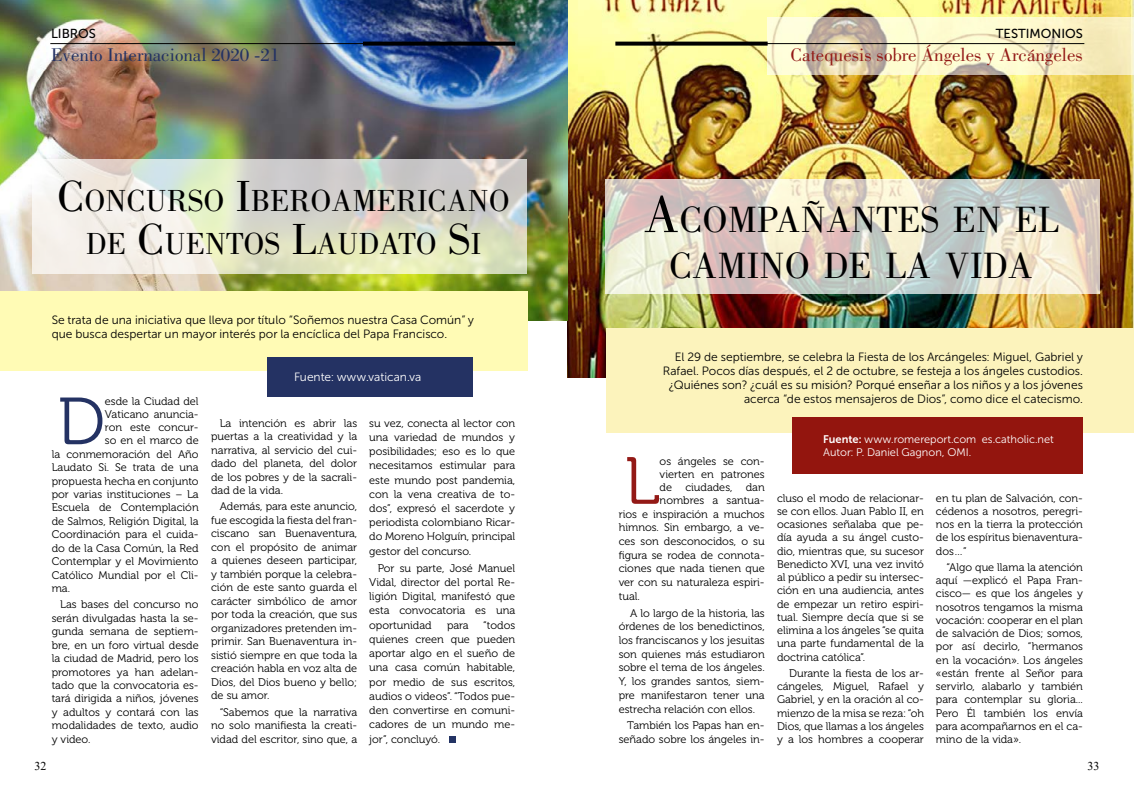
<style>
.page{position:relative;width:1134px;height:794px;background:#fff}
.page>*{position:absolute;margin:0;border:0;box-sizing:border-box;transform-origin:0 0}
.t1{font:66.5px "Museo 300";color:#243263}
.t2{font:66.5px "Museo 300";color:#931916}
.t3{font:37.8px/46px "Bodoni Std";color:#000;text-align:center}
.t4{font:31.5px/43px "Bodoni Std";color:#000;text-align:center}
.t5{font:19px "Bodoni Std";color:#931916}
.t6{font:19px "Bodoni Std";color:#243263}
.t7{font:13px "Museo Sans 500";color:#000}
.t8{font:12px/14px "Museo Sans Cyrl 300";color:#000;text-align:right}
.t9{font:12px "Museo Sans Cyrl 300";color:#fff}
.t10{font:12px "Times New Roman";color:#000}
.t11{font:11px/13.2px "Museo 300";color:#000;text-align:justify}
.t12{font:11px/13.2px "Museo Sans Cyrl 300";color:#fff}
.s1{font-size:45px}
.s2{font-size:54px}
.s3{font-family:"Museo Sans Cyrl 700"}
</style>
<div class="page">
<img style="left:567px;top:0;width:567px;height:377px">
<svg style="left:768px;top:17px;width:366px;height:57px;background:#eee7c2"></svg>
<img style="left:0;top:0;width:567px;height:320px">
<hr style="left:50px;top:43px;width:465px;height:1px;background:#000">
<hr style="left:619px;top:43px;width:465px;height:1px;background:#000">
<svg style="left:363px;top:42px;width:152px;height:4px"></svg>
<svg style="left:615px;top:42px;width:153px;height:4px"></svg>
<div style="left:607px;top:328px;width:527px;height:105px;background:#fcf3bc"></div>
<div style="left:0;top:291px;width:527px;height:79px;background:#fffbb5"></div>
<svg style="left:33px;top:159px;width:494px;height:115px;background:#e0e0d1"></svg>
<svg style="left:605px;top:179px;width:495px;height:115px;background:#ddd6c9"></svg>
<div style="left:267px;top:357px;width:206px;height:40px;background:#243263"></div>
<div style="left:793px;top:417px;width:290px;height:57px;background:#93150e"></div>
<div style="left:449px;top:736px;width:7px;height:6px;background:#233364"></div>
<p class="t7" style="left:51px;top:27px;width:47px">LIBROS</p>
<p class="t7" style="left:996px;top:27px;width:89px">TESTIMONIOS</p>
<h3 class="t6" style="left:51px;top:44px;width:230px">Evento Internacional 2020 -21</h3>
<h3 class="t5" style="left:791px;top:44px;width:294px">Catequesis sobre Ángeles y Arcángeles</h3>
<h3 class="t4" style="left:57px;top:179px;width:454px"><span class="s1">C</span> ONCURSO <span class="s1">I</span>BEROAMERICANO<br>DE <span class="s1">C</span> UENTOS <span class="s1">L</span>AUDATO <span class="s1">S</span>I</h3>
<p class="t8" style="left:52px;top:313px;width:424px;text-align:left">Se trata de una iniciativa que lleva por título “Soñemos nuestra Casa Común” y que busca despertar un mayor interés por la encíclica del Papa Francisco.</p>
<h1 class="t1" style="left:57px;top:385px;width:49px">D</h1>
<p class="t11" style="left:105px;top:395px;width:95px">esde la Ciudad del</p>
<p class="t11" style="left:105px;top:408px;width:95px">Vaticano anuncia-</p>
<p class="t11" style="left:105px;top:421px;width:95px">ron este concur-</p>
<p class="t11" style="left:105px;top:434px;width:95px">so en el marco de</p>
<p class="t11" style="left:52px;top:447px;width:148px">la conmemoración del Año</p>
<p class="t11" style="left:52px;top:461px;width:148px">Laudato Si. Se trata de una</p>
<p class="t11" style="left:52px;top:474px;width:148px">propuesta hecha en conjunto</p>
<p class="t11" style="left:52px;top:488px;width:148px">por varias instituciones – La</p>
<p class="t11" style="left:52px;top:501px;width:148px">Escuela de Contemplación</p>
<p class="t11" style="left:52px;top:515px;width:148px">de Salmos, Religión Digital, la</p>
<p class="t11" style="left:52px;top:528px;width:148px">Coordinación para el cuida-</p>
<p class="t11" style="left:52px;top:541px;width:148px">do de la Casa Común, la Red</p>
<p class="t11" style="left:52px;top:555px;width:148px">Contemplar y el Movimiento</p>
<p class="t11" style="left:52px;top:568px;width:148px">Católico Mundial por el Cli-</p>
<p class="t11" style="left:52px;top:582px;width:20px">ma.</p>
<p class="t11" style="left:52px;top:598px;width:148px;text-indent:9px">Las bases del concurso no serán divulgadas hasta la se&shy;gunda semana de septiem&shy;bre, en un foro virtual desde la ciudad de Madrid, pero los promotores ya han adelan&shy;tado que la convocatoria es&shy;tará dirigida a niños, jóvenes y adultos y contará con las modalidades de texto, audio y video.</p>
<p class="t9" style="left:294px;top:370px;width:129px">Fuente: www.vatican.va</p>
<p class="t11" style="left:211px;top:416px;width:148px;line-height:13.5px;text-indent:9px">La intención es abrir las puertas a la creatividad y la narrativa, al servicio del cui&shy;dado del planeta, del dolor de los pobres y de la sacrali&shy;dad de la vida.</p>
<p class="t11" style="left:211px;top:500px;width:148px;line-height:13.5px;text-indent:9px">Además, para este anuncio, fue escogida la fiesta del fran&shy;ciscano san Buenaventura, con el propósito de animar a quienes deseen participar, y también porque la celebra&shy;ción de este santo guarda el carácter simbólico de amor por toda la creación, que sus organizadores pretenden im&shy;primir. San Buenaventura in&shy;sistió siempre en que toda la creación habla en voz alta de Dios, del Dios bueno y bello; de su amor.</p>
<p class="t11" style="left:211px;top:705px;width:148px;line-height:13.5px;text-indent:9px">“Sabemos que la narrativa no solo manifiesta la creati&shy;vidad del escritor, sino que, a</p>
<p class="t11" style="left:369px;top:416px;width:148px;line-height:14.2px">su vez, conecta al lector con una variedad de mundos y posibilidades; eso es lo que necesitamos estimular para este mundo post pandemia, con la vena creativa de to&shy;dos”, expresó el sacerdote y periodista colombiano Ricar&shy;do Moreno Holguín, principal gestor del concurso.</p>
<p class="t11" style="left:369px;top:561px;width:148px;line-height:14.2px;text-indent:9px">Por su parte, José Manuel Vidal, director del portal Re&shy;ligión Digital, manifestó que esta convocatoria es una oportunidad</p>
<p class="t11" style="left:369px;top:618px;width:148px;line-height:14.2px;text-indent:114px">“todos quienes creen que pueden aportar algo en el sueño de una casa común habitable, por medio de sus escritos, audios o videos”. “Todos pue&shy;den convertirse en comuni&shy;cadores de un mundo me&shy;jor”, concluyó.</p>
<p class="t11" style="left:447px;top:618px;width:23px">para</p>
<h2 class="t3" style="left:643px;top:197px;width:417px"><span class="s2">A</span>COMPAÑANTES EN EL<br>CAMINO DE LA VIDA</h2>
<p class="t8" style="left:663px;top:350px;width:422px">El 29 de septiembre, se celebra la Fiesta de los Arcángeles: Miguel, Gabriel y Rafael. Pocos días después, el 2 de octubre, se festeja a los ángeles custodios. ¿Quiénes son? ¿cuál es su misión? Porqué enseñar a los niños y a los jóvenes acerca “de estos mensajeros de Dios”, como dice el catecismo.</p>
<h1 class="t2" style="left:624px;top:445px;width:37px">L</h1>
<p class="t11" style="left:660px;top:454px;width:107px">os ángeles se con-</p>
<p class="t11" style="left:660px;top:467px;width:107px">vierten en patrones</p>
<p class="t11" style="left:660px;top:480px;width:107px">de ciudades, dan</p>
<p class="t11" style="left:660px;top:493px;width:107px">nombres a santua-</p>
<p class="t11" style="left:619px;top:507px;width:148px">rios e inspiración a muchos</p>
<p class="t11" style="left:619px;top:521px;width:147px">himnos. Sin embargo, a ve-</p>
<p class="t11" style="left:619px;top:535px;width:147px">ces son desconocidos, o su</p>
<p class="t11" style="left:619px;top:548px;width:148px">figura se rodea de connota-</p>
<p class="t11" style="left:619px;top:562px;width:147px">ciones que nada tienen que</p>
<p class="t11" style="left:619px;top:576px;width:148px">ver con su naturaleza espiri-</p>
<p class="t11" style="left:619px;top:590px;width:23px">tual.</p>
<p class="t11" style="left:619px;top:606px;width:148px;line-height:13.7px;text-indent:12px">A lo largo de la historia, las órdenes de los benedictinos, los franciscanos y los jesuitas son quienes más estudiaron sobre el tema de los ángeles.<br>Y, los grandes santos, siem&shy;pre manifestaron tener una estrecha relación con ellos.</p>
<p class="t11" style="left:619px;top:719px;width:148px;line-height:13.7px;text-align:right">También los Papas han en&shy;señado sobre los ángeles in-</p>
<p class="t12" style="left:823px;top:433px;width:232px"><span class="s3">Fuente:</span> www.romereport.com es.catholic.net<br>Autor: P. Daniel Gagnon, OMI.</p>
<p class="t11" style="left:777px;top:491px;width:148px">cluso el modo de relacionar&shy;se con ellos. Juan Pablo II, en ocasiones señalaba que pe&shy;día ayuda a su ángel custo&shy;dio, mientras que, su sucesor Benedicto XVI, una vez invitó al público a pedir su intersec&shy;ción en una audiencia, antes de empezar un retiro espiri&shy;tual. Siempre decía que si se elimina a los ángeles “se quita una parte fundamental de la doctrina católica”.</p>
<p class="t11" style="left:777px;top:666px;width:148px;text-indent:12px">Durante la fiesta de los ar&shy;cángeles, Miguel, Rafael y Gabriel, y en la oración al co&shy;mienzo de la misa se reza: “oh Dios, que llamas a los ángeles y a los hombres a cooperar</p>
<p class="t11" style="left:936px;top:491px;width:148px">en tu plan de Salvación, con&shy;cédenos a nosotros, peregri&shy;nos en la tierra la protección de los espíritus bienaventura&shy;dos…”</p>
<p class="t11" style="left:936px;top:560px;width:148px;text-indent:11px">“Algo que llama la atención aquí —explicó el Papa Fran&shy;cisco— es que los ángeles y nosotros tengamos la misma vocación: cooperar en el plan de salvación de Dios; somos, por así decirlo, “hermanos en la vocación». Los ángeles «están frente al Señor para servirlo, alabarlo y también para contemplar su gloria...<br>Pero Él también los envía para acompañarnos en el ca&shy;mino de la vida».</p>
<p class="t10" style="left:35px;top:757px;width:13px">32</p>
<p class="t10" style="left:1087px;top:757px;width:13px">33</p>
</div>
